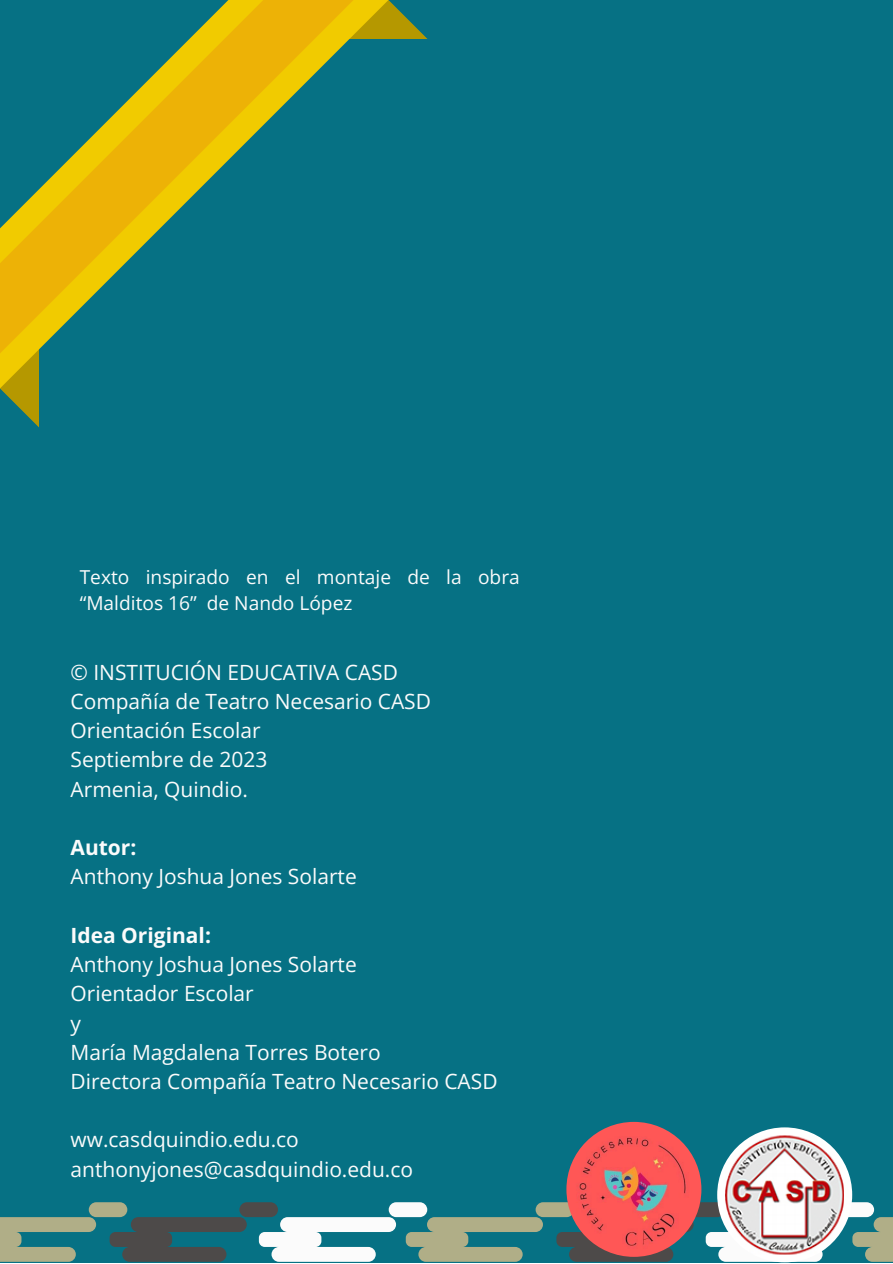
<style>
.page{position:relative;width:893px;height:1264px;background:#fff}
.page>*{position:absolute;margin:0;border:0;box-sizing:border-box;transform-origin:0 0}
.t1{font:21px "Open Sans";color:#fbfbfb}
.t2{font:700 21px "Open Sans";color:#fbfbfb}
.t3{font:19.2px/26.1px "Open Sans";color:#fbfbfb}
</style>
<div class="page">
<div style="left:0;top:0;width:892px;height:1262px;background:#067184"></div>
<svg style="left:0;top:0;width:350px;height:350px"></svg>
<svg style="left:0;top:349px;width:39px;height:78px"></svg>
<svg style="left:349px;top:0;width:78px;height:39px"></svg>
<svg style="left:0;top:1202px;width:892px;height:59px"></svg>
<img style="left:717px;top:1127px;width:135px;height:135px;border-radius:50%">
<img style="left:566px;top:1121px;width:135px;height:135px;border-radius:50%">
<p class="t3" style="left:80px;top:563px;width:441px">Texto inspirado en el montaje de la obra “Malditos 16” de Nando López</p>
<p class="t1" style="left:70px;top:657px;width:329px">© INSTITUCIÓN EDUCATIVA CASD</p>
<p class="t1" style="left:70px;top:686px;width:362px">Compañía de Teatro Necesario CASD</p>
<p class="t1" style="left:70px;top:715px;width:192px">Orientación Escolar</p>
<p class="t1" style="left:70px;top:745px;width:198px">Septiembre de 2023</p>
<p class="t1" style="left:70px;top:774px;width:179px">Armenia, Quindio.</p>
<p class="t2" style="left:70px;top:832px;width:67px">Autor:</p>
<p class="t1" style="left:70px;top:861px;width:288px">Anthony Joshua Jones Solarte</p>
<p class="t2" style="left:70px;top:920px;width:142px">Idea Original:</p>
<p class="t1" style="left:70px;top:949px;width:288px">Anthony Joshua Jones Solarte</p>
<p class="t1" style="left:70px;top:978px;width:185px">Orientador Escolar</p>
<p class="t1" style="left:70px;top:1008px;width:12px">y</p>
<p class="t1" style="left:70px;top:1037px;width:312px">María Magdalena Torres Botero</p>
<p class="t1" style="left:70px;top:1066px;width:428px">Directora Compañía Teatro Necesario CASD</p>
<p class="t1" style="left:70px;top:1124px;width:230px">ww.casdquindio.edu.co</p>
<p class="t1" style="left:70px;top:1154px;width:344px">anthonyjones@casdquindio.edu.co</p>
</div>
